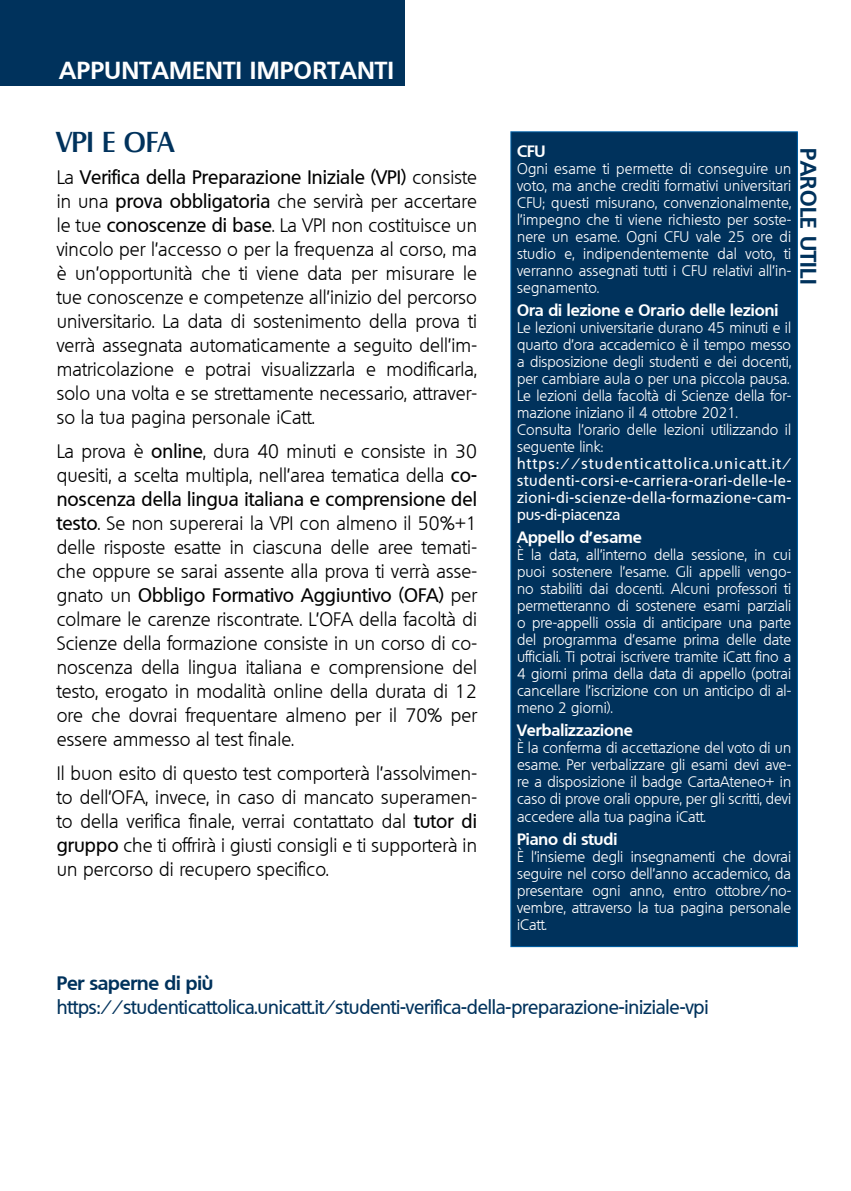
<style>
.page{position:relative;width:851px;height:1191px;background:#fff}
.page>*{position:absolute;margin:0;border:0;box-sizing:border-box;transform-origin:0 0}
.t1{font:500 28px "Salzburg";color:#00325c}
.t2{font:700 24px "Quebec";letter-spacing:.03em;color:#fff}
.t3{font:700 22px "Quebec";letter-spacing:.02em;color:#00325c}
.t4{font:300 19px/24px "Quebec";letter-spacing:.005em;color:#000;text-align:justify}
.t5{font:500 19px "Quebec";letter-spacing:-.01em;color:#00325c}
.t6{font:700 19px "Quebec";letter-spacing:-.01em;color:#00325c}
.t7{font:700 16px "Quebec";color:#fff}
.t8{font:300 15px/17px "Quebec";color:#fff;text-align:justify}
.t9{font:500 15px/17px "Quebec";letter-spacing:.04em;color:#fff;text-align:justify}
.s1{font-weight:500}
</style>
<div class="page">
<div style="left:511px;top:132px;width:286px;height:814px;background:#00325c"></div>
<div style="left:0;top:0;width:404px;height:85px;background:#00325c"></div>
<p class="t2" style="left:60px;top:54px;width:335px">APPUNTAMENTI IMPORTANTI</p>
<h1 class="t1" style="left:57px;top:125px;width:119px">VPI E OFA</h1>
<p class="t4" style="left:57px;top:165px;width:422px">La <span class="s1">Verifica della Preparazione Iniziale (VPI)</span> consiste in una <span class="s1">prova obbligatoria</span> che servirà per accertare le tue <span class="s1">conoscenze di base</span>. La VPI non costituisce un vincolo per l’accesso o per la frequenza al corso, ma è un’opportunità che ti viene data per misurare le tue conoscenze e competenze all’inizio del percorso universitario. La data di sostenimento della prova ti verrà assegnata automaticamente a seguito dell’im&shy;matricolazione e potrai visualizzarla e modificarla, solo una volta e se strettamente necessario, attraver&shy;so la tua pagina personale iCatt.</p>
<p class="t4" style="left:57px;top:439px;width:422px">La prova è <span class="s1">online</span>, dura 40 minuti e consiste in 30 quesiti, a scelta multipla, nell’area tematica della <span class="s1">co&shy;noscenza della lingua italiana e comprensione del testo</span>. Se non supererai la VPI con almeno il 50%+1 delle risposte esatte in ciascuna delle aree temati&shy;che oppure se sarai assente alla prova ti verrà asse&shy;gnato un <span class="s1">Obbligo Formativo Aggiuntivo (OFA)</span> per colmare le carenze riscontrate. L’OFA della facoltà di Scienze della formazione consiste in un corso di co&shy;noscenza della lingua italiana e comprensione del testo, erogato in modalità online della durata di 12 ore che dovrai frequentare almeno per il 70% per essere ammesso al test finale.</p>
<p class="t4" style="left:57px;top:761px;width:422px">Il buon esito di questo test comporterà l’assolvimen&shy;to dell’OFA, invece, in caso di mancato superamen&shy;to della verifica finale, verrai contattato dal <span class="s1">tutor di gruppo</span> che ti offrirà i giusti consigli e ti supporterà in un percorso di recupero specifico.</p>
<p class="t7" style="left:517px;top:140px;width:30px">CFU</p>
<p class="t8" style="left:517px;top:160px;width:275px">Ogni esame ti permette di conseguire un voto, ma anche crediti formativi universitari CFU; questi misurano, convenzionalmente, l’impegno che ti viene richiesto per soste&shy;nere un esame. Ogni CFU vale 25 ore di studio e, indipendentemente dal voto, ti verranno assegnati tutti i CFU relativi all’in&shy;segnamento.</p>
<p class="t7" style="left:517px;top:299px;width:263px">Ora di lezione e Orario delle lezioni</p>
<p class="t8" style="left:517px;top:319px;width:276px;text-align:left">Le lezioni universitarie durano 45 minuti e il quarto d’ora accademico è il tempo messo a disposizione degli studenti e dei docenti, per cambiare aula o per una piccola pausa.<br>Le lezioni della facoltà di Scienze della for&shy;mazione iniziano il 4 ottobre 2021.<br>Consulta l’orario delle lezioni utilizzando il seguente link:</p>
<p class="t9" style="left:517px;top:454px;width:276px">https://studenticattolica.unicatt.it/ studenti-corsi-e-carriera-orari-delle-le&shy;zioni-di-scienze-della-formazione-cam&shy;pus-di-piacenza</p>
<p class="t7" style="left:517px;top:526px;width:126px">Appello d’esame</p>
<p class="t8" style="left:517px;top:546px;width:276px">È la data, all’interno della sessione, in cui puoi sostenere l’esame. Gli appelli vengo&shy;no stabiliti dai docenti. Alcuni professori ti permetteranno di sostenere esami parziali o pre-appelli ossia di anticipare una parte del programma d’esame prima delle date ufficiali. Ti potrai iscrivere tramite iCatt fino a 4 giorni prima della data di appello (potrai cancellare l’iscrizione con un anticipo di al&shy;meno 2 giorni).</p>
<p class="t7" style="left:517px;top:719px;width:117px">Verbalizzazione</p>
<p class="t8" style="left:517px;top:739px;width:275px">È la conferma di accettazione del voto di un esame. Per verbalizzare gli esami devi ave&shy;re a disposizione il badge CartaAteneo+ in caso di prove orali oppure, per gli scritti, devi accedere alla tua pagina iCatt.</p>
<p class="t7" style="left:517px;top:828px;width:102px">Piano di studi</p>
<p class="t8" style="left:517px;top:848px;width:275px">È l’insieme degli insegnamenti che dovrai seguire nel corso dell’anno accademico, da presentare ogni anno, entro ottobre/no&shy;vembre, attraverso la tua pagina personale iCatt.</p>
<p class="t3" style="left:822px;top:148px;width:137px;rotate:90deg">PAROLE UTILI</p>
<p class="t6" style="left:57px;top:970px;width:158px">Per saperne di più</p>
<p class="t5" style="left:57px;top:994px;width:653px">https://studenticattolica.unicatt.it/studenti-verifica-della-preparazione-iniziale-vpi</p>
</div>
